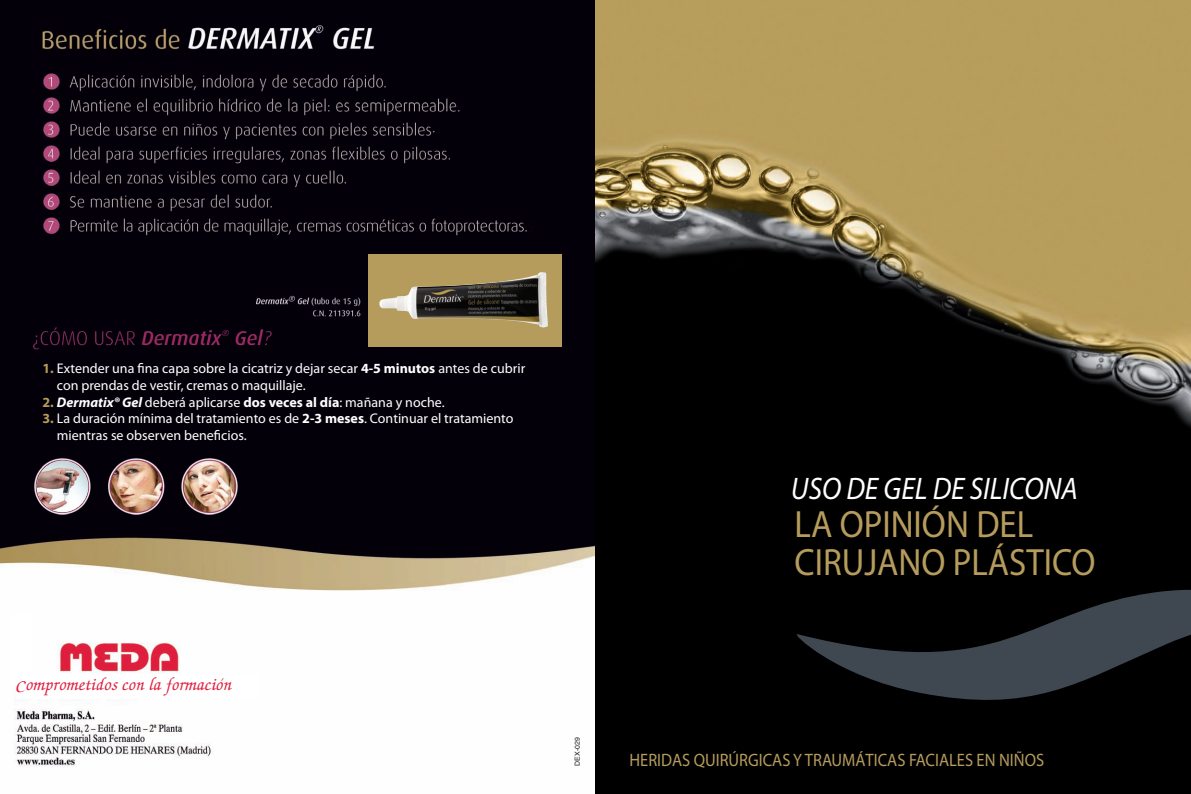
<style>
.page{position:relative;width:1191px;height:794px;background:#fff}
.page>*{position:absolute;margin:0;border:0;box-sizing:border-box;transform-origin:0 0}
.t1{font:38.1px/38.3px "Myriad";color:#b69c5c;scale:.92 1}
.t2{font:italic 31.3px "Myriad";color:#fff;scale:.92 1}
.t3{font:italic 500 19px "Zapf Chancery";color:#e0203f}
.t4{font:18px "Myriad";color:#b69c5c;scale:.92 1}
.t5{font:14px/16.8px "Myriad Pro";color:#fff}
.t6{font:7px "Helvetica";color:#231f20}
.s1{font-weight:700;color:#b69c5c}
.s2{font-weight:700}
.s3{font-weight:700;font-style:italic}
</style>
<div class="page">
<img style="left:59px;top:642px;width:120px;height:31px">
<img style="left:0;top:0;width:595px;height:591px">
<img style="left:595px;top:0;width:596px;height:794px">
<img style="left:796px;top:589px;width:395px;height:111px">
<div style="left:369px;top:254px;width:192px;height:93px;background:#b69c5c"></div>
<img style="left:379px;top:272px;width:169px;height:55px">
<img style="left:37px;top:461px;width:51px;height:51px;border-radius:50%">
<p class="t5" style="left:57px;top:360px;width:470px;text-indent:-14px"><span class="s1">1.</span> Extender una fina capa sobre la cicatriz y dejar secar <span class="s2">4-5 minutos</span> antes de cubrir con prendas de vestir, cremas o maquillaje.</p>
<p class="t5" style="left:43px;top:393px;width:403px"><span class="s1">2.</span> <span class="s3">Dermatix® Gel</span> deberá aplicarse <span class="s2">dos veces al día</span>: mañana y noche.</p>
<p class="t5" style="left:57px;top:410px;width:458px;text-indent:-14px"><span class="s1">3.</span> La duración mínima del tratamiento es de <span class="s2">2-3 meses</span>. Continuar el tratamiento mientras se observen beneficios.</p>
<h3 class="t3" style="left:16px;top:677px;width:218px">Comprometidos con la formación</h3>
<p class="t6" style="left:575px;top:765px;width:30px;rotate:-90deg">DEX-029</p>
<h2 class="t2" style="left:791px;top:477px;width:313px">USO DE GEL DE SILICONA</h2>
<h1 class="t1" style="left:794px;top:508px;width:329px">LA OPINIÓN DEL<br>CIRUJANO PLÁSTICO</h1>
<p class="t4" style="left:629px;top:753px;width:452px">HERIDAS QUIRÚRGICAS Y TRAUMÁTICAS FACIALES EN NIÑOS</p>
</div>
